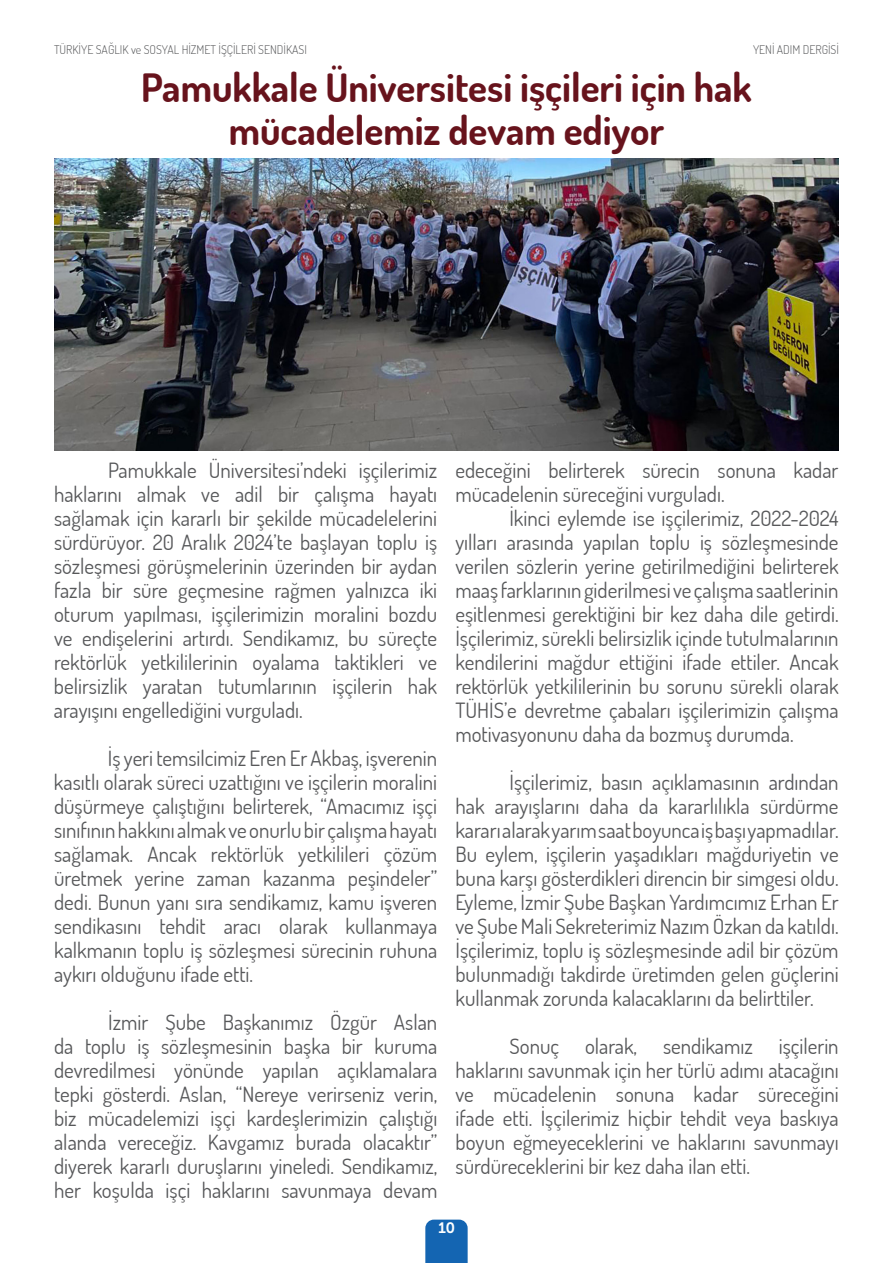
<style>
.page{position:relative;width:893px;height:1263px;background:#fff}
.page>*{position:absolute;margin:0;border:0;box-sizing:border-box;transform-origin:0 0}
.t1{font:700 39px/43.5px "Dosis";color:#67131c;text-align:center}
.t2{font:21px/24px "Dosis";color:#57585a;text-align:justify}
.t3{font:15px "Museo 700";color:#fff}
.t4{font:300 12px "Dosis";color:#57585a}
</style>
<div class="page">
<svg style="left:425px;top:1219px;width:43px;height:44px;background:#1f6cb5"></svg>
<img style="left:54px;top:158px;width:784px;height:293px">
<p class="t4" style="left:54px;top:41px;width:254px">TÜRKİYE SAĞLIK ve SOSYAL HİZMET İŞÇİLERİ SENDİKASI</p>
<p class="t4" style="left:753px;top:42px;width:87px">YENİ ADIM DERGİSİ</p>
<h1 class="t1" style="left:141px;top:64px;width:612px">Pamukkale Üniversitesi işçileri için hak mücadelemiz devam ediyor</h1>
<p class="t2" style="left:54px;top:457px;width:385px;text-indent:54px">Pamukkale Üniversitesi’ndeki işçilerimiz haklarını almak ve adil bir çalışma hayatı sağlamak için kararlı bir şekilde mücadelelerini sürdürüyor. 20 Aralık 2024’te başlayan toplu iş sözleşmesi görüşmelerinin üzerinden bir aydan fazla bir süre geçmesine rağmen yalnızca iki oturum yapılması, işçilerimizin moralini bozdu ve endişelerini artırdı. Sendikamız, bu süreçte rektörlük yetkililerinin oyalama taktikleri ve belirsizlik yaratan tutumlarının işçilerin hak arayışını engellediğini vurguladı.</p>
<p class="t2" style="left:54px;top:745px;width:385px;text-indent:54px">İş yeri temsilcimiz Eren Er Akbaş, işverenin kasıtlı olarak süreci uzattığını ve işçilerin moralini düşürmeye çalıştığını belirterek, “Amacımız işçi sınıfınınhakkını almak veonurlubir çalışmahayatı sağlamak. Ancak rektörlük yetkilileri çözüm üretmek yerine zaman kazanma peşindeler” dedi. Bunun yanı sıra sendikamız, kamu işveren sendikasını tehdit aracı olarak kullanmaya kalkmanın toplu iş sözleşmesi sürecinin ruhuna aykırı olduğunu ifade etti.</p>
<p class="t2" style="left:54px;top:1009px;width:385px;text-indent:54px">İzmir Şube Başkanımız Özgür Aslan da toplu iş sözleşmesinin başka bir kuruma devredilmesi yönünde yapılan açıklamalara tepki gösterdi. Aslan, “Nereye verirseniz verin, biz mücadelemizi işçi kardeşlerimizin çalıştığı alanda vereceğiz. Kavgamız burada olacaktır” diyerek kararlı duruşlarını yineledi. Sendikamız, her koşulda işçi haklarını savunmaya devam</p>
<p class="t2" style="left:455px;top:457px;width:385px">edeceğini belirterek sürecin sonuna kadar mücadelenin süreceğini vurguladı.</p>
<p class="t2" style="left:455px;top:505px;width:385px;text-indent:54px">İkinci eylemde ise işçilerimiz, 2022-2024 yılları arasında yapılan toplu iş sözleşmesinde verilen sözlerin yerine getirilmediğini belirterek maaşfarklarınıngiderilmesi ve çalışma saatlerinin eşitlenmesi gerektiğini bir kez daha dile getirdi.<br>İşçilerimiz, sürekli belirsizlik içinde tutulmalarının kendilerini mağdur ettiğini ifade ettiler. Ancak rektörlük yetkililerinin bu sorunu sürekli olarak TÜHİS’e devretme çabaları işçilerimizin çalışma motivasyonunu daha da bozmuş durumda.</p>
<p class="t2" style="left:455px;top:769px;width:385px;text-indent:54px">İşçilerimiz, basın açıklamasının ardından hak arayışlarını daha da kararlılıkla sürdürme kararıalarakyarımsaatboyuncaişbaşıyapmadılar.<br>Bu eylem, işçilerin yaşadıkları mağduriyetin ve buna karşı gösterdikleri direncin bir simgesi oldu.<br>Eyleme, İzmir Şube Başkan Yardımcımız Erhan Er ve ŞubeMali Sekreterimiz NazımÖzkan da katıldı.<br>İşçilerimiz, toplu iş sözleşmesinde adil bir çözüm bulunmadığı takdirde üretimden gelen güçlerini kullanmak zorunda kalacaklarını da belirttiler.</p>
<p class="t2" style="left:455px;top:1033px;width:385px;text-indent:54px">Sonuç olarak, sendikamız işçilerin haklarını savunmak için her türlü adımı atacağını ve mücadelenin sonuna kadar süreceğini ifade etti. İşçilerimiz hiçbir tehdit veya baskıya boyun eğmeyeceklerini ve haklarını savunmayı sürdüreceklerini bir kez daha ilan etti.</p>
<p class="t3" style="left:438px;top:1219px;width:18px">10</p>
</div>
